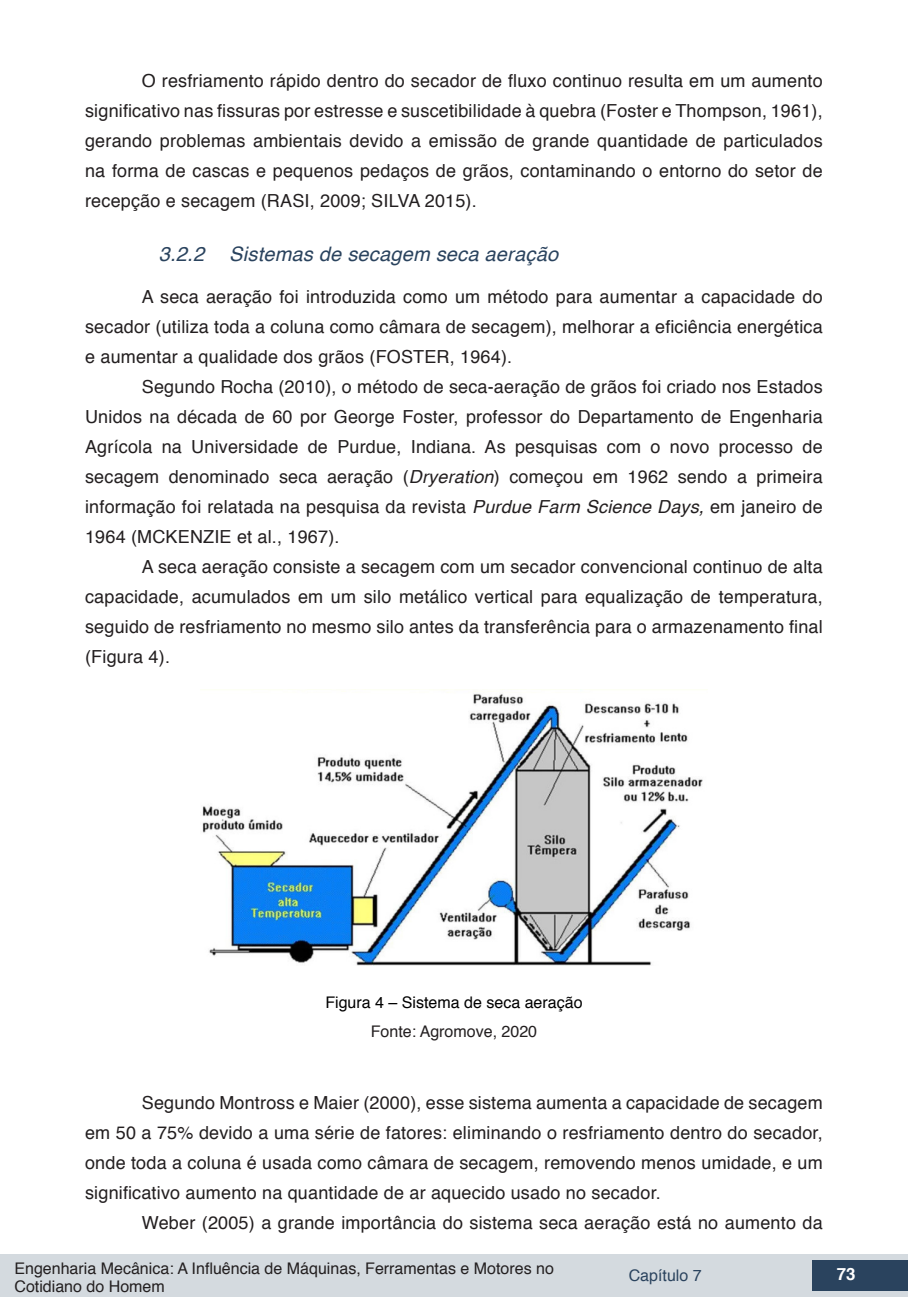
<style>
.page{position:relative;width:908px;height:1304px;background:#fff}
.page>*{position:absolute;margin:0;border:0;box-sizing:border-box;transform-origin:0 0}
.t1{font:italic 20px "Helvetica";letter-spacing:.01em;color:#2a435e}
.txt{font:18px/30px "Helvetica";letter-spacing:.01em;color:#231f20;text-align:justify}
.t2{font:700 16.8px "Helvetica";color:#fff}
.fonte_tab_gra_imag{font:16px/18.2px "Helvetica";color:#231f20}
.info_tab_graf_imag{font:16px "Helvetica";color:#000}
.t3{font:16px "Helvetica";color:#2a435e}
.s1{font-style:italic}
</style>
<div class="page">
<div style="left:0;top:1254px;width:906px;height:43px;background:#d4dadf"></div>
<div style="left:812px;top:1261px;width:95px;height:30px;background:#2a435e"></div>
<img style="left:202px;top:689px;width:501px;height:276px">
<p class="txt" style="left:85px;top:66px;width:738px;text-indent:57px">O resfriamento rápido dentro do secador de fluxo continuo resulta em um aumento significativo nas fissuras por estresse e suscetibilidade à quebra (Foster e Thompson, 1961), gerando problemas ambientais devido a emissão de grande quantidade de particulados na forma de cascas e pequenos pedaços de grãos, contaminando o entorno do setor de recepção e secagem (RASI, 2009; SILVA 2015).</p>
<p class="t1" style="left:159px;top:238px;width:47px">3.2.2</p>
<p class="t1" style="left:229px;top:238px;width:330px">Sistemas de secagem seca aeração</p>
<p class="txt" style="left:85px;top:282px;width:738px;text-indent:57px">A seca aeração foi introduzida como um método para aumentar a capacidade do secador (utiliza toda a coluna como câmara de secagem), melhorar a eficiência energética e aumentar a qualidade dos grãos (FOSTER, 1964).</p>
<p class="txt" style="left:85px;top:372px;width:738px;text-indent:57px">Segundo Rocha (2010), o método de seca-aeração de grãos foi criado nos Estados Unidos na década de 60 por George Foster, professor do Departamento de Engenharia Agrícola na Universidade de Purdue, Indiana. As pesquisas com o novo processo de secagem denominado seca aeração (<span class="s1">Dryeration</span>) começou em 1962 sendo a primeira informação foi relatada na pesquisa da revista <span class="s1">Purdue Farm Science Days,</span> em janeiro de 1964 (MCKENZIE et al., 1967).</p>
<p class="txt" style="left:85px;top:552px;width:738px;text-indent:57px">A seca aeração consiste a secagem com um secador convencional continuo de alta capacidade, acumulados em um silo metálico vertical para equalização de temperatura, seguido de resfriamento no mesmo silo antes da transferência para o armazenamento final (Figura 4).</p>
<p class="info_tab_graf_imag" style="left:325px;top:990px;width:259px">Figura 4 – Sistema de seca aeração</p>
<p class="fonte_tab_gra_imag" style="left:370px;top:1023px;width:168px">Fonte: Agromove, 2020</p>
<p class="txt" style="left:85px;top:1088px;width:738px;text-indent:57px">Segundo Montross e Maier (2000), esse sistema aumenta a capacidade de secagem em 50 a 75% devido a uma série de fatores: eliminando o resfriamento dentro do secador, onde toda a coluna é usada como câmara de secagem, removendo menos umidade, e um significativo aumento na quantidade de ar aquecido usado no secador.</p>
<p class="txt" style="left:142px;top:1208px;width:682px">Weber (2005) a grande importância do sistema seca aeração está no aumento da</p>
<p class="fonte_tab_gra_imag" style="left:14px;top:1259px;width:540px">Engenharia Mecânica: A Influência de Máquinas, Ferramentas e Motores no<br>Cotidiano do Homem</p>
<p class="t3" style="left:628px;top:1263px;width:74px">Capítulo 7</p>
<p class="t2" style="left:836px;top:1261px;width:20px">73</p>
</div>
